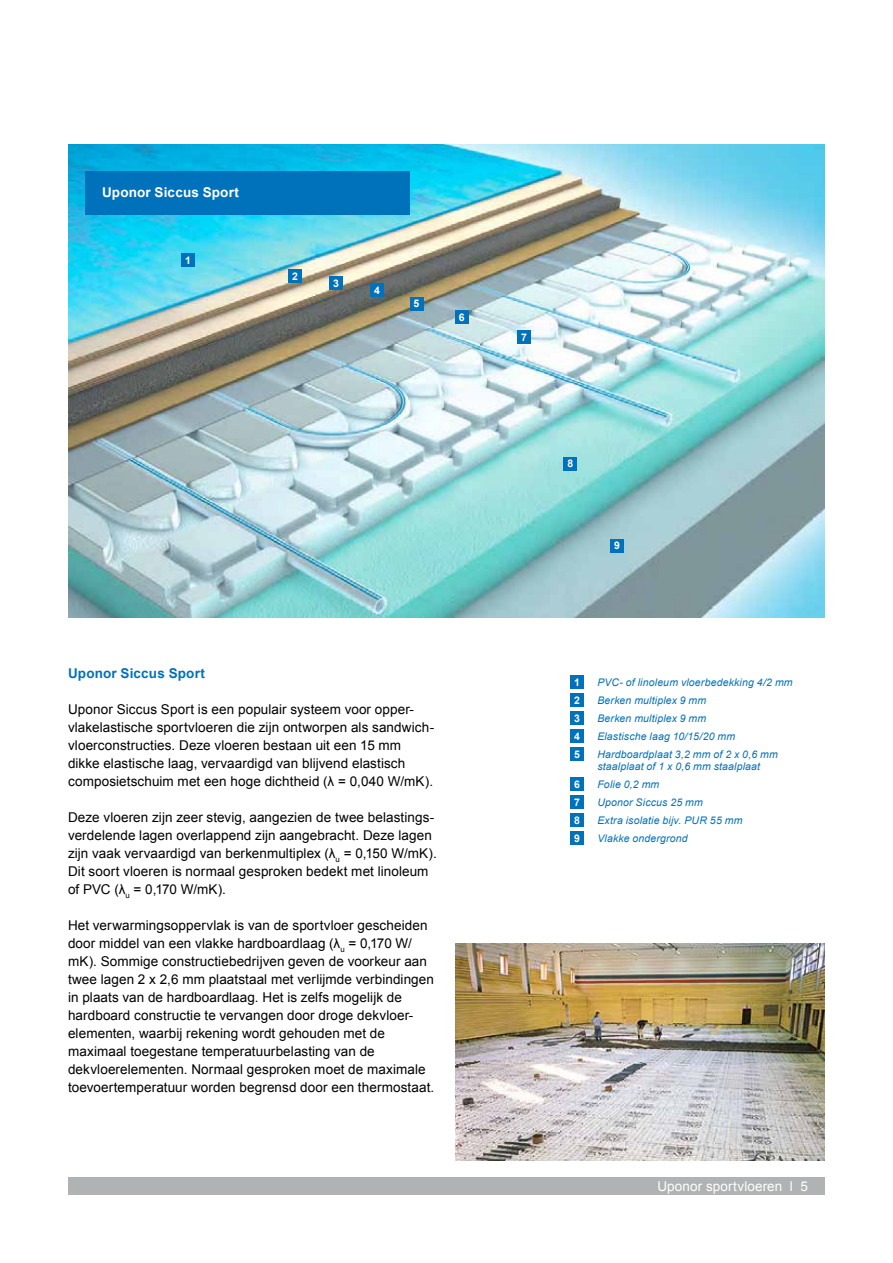
<style>
.page{position:relative;width:893px;height:1263px;background:#fff}
.page>*{position:absolute;margin:0;border:0;box-sizing:border-box;transform-origin:0 0}
.t1{font:13.5px/18px "Arial";letter-spacing:.005em;color:#000}
.t2{font:13.5px "Arial";letter-spacing:.01em;color:#fff}
.t3{font:700 13.5px "Arial";letter-spacing:.015em;color:#0071bb}
.t4{font:700 13.5px "Arial";letter-spacing:.015em;color:#fff}
.t5{font:italic 10.5px/12px "Arial";letter-spacing:.015em;color:#0071bb}
.t6{font:700 10.5px "Arial";color:#fff}
</style>
<div class="page">
<div style="left:68px;top:1178px;width:757px;height:17px;background:#b1b2b3"></div>
<div style="left:570px;top:675px;width:14px;height:14px;background:#0071bb"></div>
<div style="left:570px;top:693px;width:14px;height:14px;background:#0071bb"></div>
<div style="left:570px;top:711px;width:14px;height:14px;background:#0071bb"></div>
<div style="left:570px;top:729px;width:14px;height:14px;background:#0071bb"></div>
<div style="left:570px;top:747px;width:14px;height:14px;background:#0071bb"></div>
<div style="left:570px;top:777px;width:14px;height:14px;background:#0071bb"></div>
<div style="left:570px;top:795px;width:14px;height:14px;background:#0071bb"></div>
<div style="left:570px;top:813px;width:14px;height:14px;background:#0071bb"></div>
<div style="left:570px;top:831px;width:14px;height:14px;background:#0071bb"></div>
<img style="left:68px;top:145px;width:757px;height:472px">
<div style="left:85px;top:171px;width:325px;height:43px;background:#0071bb"></div>
<div style="left:181px;top:253px;width:14px;height:14px;background:#0071bb"></div>
<div style="left:288px;top:269px;width:14px;height:14px;background:#0071bb"></div>
<div style="left:329px;top:276px;width:14px;height:14px;background:#0071bb"></div>
<div style="left:410px;top:297px;width:13px;height:13px;background:#0071bb"></div>
<div style="left:455px;top:310px;width:14px;height:14px;background:#0071bb"></div>
<div style="left:517px;top:330px;width:14px;height:14px;background:#0071bb"></div>
<div style="left:563px;top:457px;width:14px;height:13px;background:#0071bb"></div>
<div style="left:610px;top:539px;width:14px;height:13px;background:#0071bb"></div>
<div style="left:370px;top:283px;width:14px;height:14px;background:#0071bb"></div>
<img style="left:455px;top:943px;width:370px;height:218px">
<p class="t4" style="left:102px;top:184px;width:139px">Uponor Siccus Sport</p>
<p class="t6" style="left:185px;top:253px;width:7px">1</p>
<p class="t6" style="left:292px;top:269px;width:7px">2</p>
<p class="t6" style="left:333px;top:276px;width:7px">3</p>
<p class="t6" style="left:374px;top:283px;width:7px">4</p>
<p class="t6" style="left:414px;top:297px;width:7px">5</p>
<p class="t6" style="left:459px;top:310px;width:7px">6</p>
<p class="t3" style="left:68px;top:664px;width:139px">Uponor Siccus Sport</p>
<p class="t1" style="left:68px;top:700px;width:368px">Uponor Siccus Sport is een populair systeem voor opper&shy;vlakelastische sportvloeren die zijn ontworpen als sandwich&shy;vloerconstructies. Deze vloeren bestaan uit een 15 mm dikke elastische laag, vervaardigd van blijvend elastisch composietschuim met een hoge dichtheid (λ = 0,040 W/mK).</p>
<p class="t1" style="left:68px;top:808px;width:370px">Deze vloeren zijn zeer stevig, aangezien de twee belastings&shy;verdelende lagen overlappend zijn aangebracht. Deze lagen zijn vaak vervaardigd van berkenmultiplex (λ<sub>u</sub> = 0,150 W/mK).<br>Dit soort vloeren is normaal gesproken bedekt met linoleum of PVC (λ<sub>u</sub> = 0,170 W/mK).</p>
<p class="t1" style="left:68px;top:916px;width:368px">Het verwarmingsoppervlak is van de sportvloer gescheiden door middel van een vlakke hardboardlaag (λ<sub>u</sub> = 0,170 W/ mK). Sommige constructiebedrijven geven de voorkeur aan twee lagen 2 x 2,6 mm plaatstaal met verlijmde verbindingen in plaats van de hardboardlaag. Het is zelfs mogelijk de hardboard constructie te vervangen door droge dekvloer&shy;elementen, waarbij rekening wordt gehouden met de maximaal toegestane temperatuurbelasting van de dekvloerelementen. Normaal gesproken moet de maximale toevoertemperatuur worden begrensd door een thermostaat.</p>
<p class="t6" style="left:521px;top:330px;width:7px">7</p>
<p class="t6" style="left:567px;top:457px;width:7px">8</p>
<p class="t6" style="left:614px;top:539px;width:7px">9</p>
<p class="t6" style="left:574px;top:675px;width:7px">1</p>
<p class="t5" style="left:597px;top:677px;width:197px">PVC- of linoleum vloerbedekking 4/2 mm</p>
<p class="t6" style="left:574px;top:693px;width:7px">2</p>
<p class="t5" style="left:597px;top:695px;width:110px">Berken multiplex 9 mm</p>
<p class="t6" style="left:574px;top:711px;width:7px">3</p>
<p class="t5" style="left:597px;top:713px;width:110px">Berken multiplex 9 mm</p>
<p class="t6" style="left:574px;top:729px;width:7px">4</p>
<p class="t5" style="left:597px;top:731px;width:139px">Elastische laag 10/15/20 mm</p>
<p class="t6" style="left:574px;top:747px;width:7px">5</p>
<p class="t5" style="left:597px;top:749px;width:182px">Hardboardplaat 3,2 mm of 2 x 0,6 mm staalplaat of 1 x 0,6 mm staalplaat</p>
<p class="t6" style="left:574px;top:777px;width:7px">6</p>
<p class="t5" style="left:597px;top:779px;width:64px">Folie 0,2 mm</p>
<p class="t6" style="left:574px;top:795px;width:7px">7</p>
<p class="t5" style="left:597px;top:797px;width:107px">Uponor Siccus 25 mm</p>
<p class="t6" style="left:574px;top:813px;width:7px">8</p>
<p class="t5" style="left:597px;top:815px;width:147px">Extra isolatie bijv. PUR 55 mm</p>
<p class="t6" style="left:574px;top:831px;width:7px">9</p>
<p class="t5" style="left:597px;top:833px;width:92px">Vlakke ondergrond</p>
<p class="t2" style="left:657px;top:1178px;width:152px">Uponor sportvloeren l 5</p>
</div>
